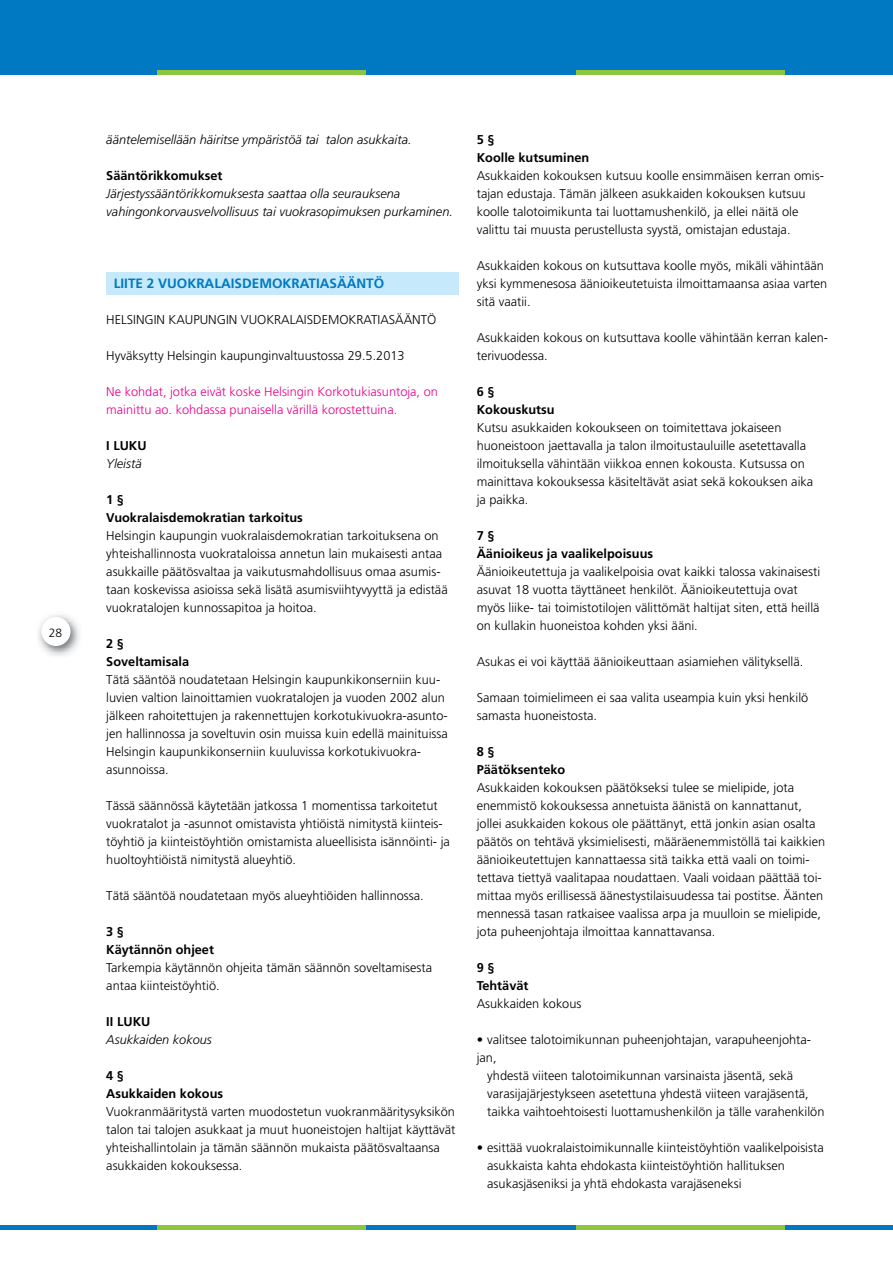
<style>
.page{position:relative;width:893px;height:1263px;background:#fff}
.page>*{position:absolute;margin:0;border:0;box-sizing:border-box;transform-origin:0 0}
.t1{font:700 13.5px "Frutiger";color:#0079c2}
.t2{font:300 12.75px/18px "Frutiger";color:#000}
.t3{font:700 12.75px/18px "Frutiger";color:#000}
.t4{font:italic 300 12.75px/18px "Frutiger";color:#000}
.t5{font:300 12.75px/18px "Frutiger";color:#ec008b}
.t6{font:300 12px "Frutiger";color:#000}
</style>
<div class="page">
<div style="left:0;top:1225px;width:157px;height:5px;background:#0079c2"></div>
<div style="left:157px;top:1225px;width:209px;height:5px;background:#8cc63e"></div>
<div style="left:366px;top:1225px;width:210px;height:5px;background:#0079c2"></div>
<div style="left:576px;top:1225px;width:209px;height:5px;background:#8cc63e"></div>
<div style="left:785px;top:1225px;width:108px;height:5px;background:#0079c2"></div>
<div style="left:0;top:0;width:893px;height:70px;background:#0079c2"></div>
<img style="left:38px;top:615px;width:42px;height:41px">
<div style="left:41px;top:617px;width:30px;height:29px;background:#fff;border-radius:50%"></div>
<div style="left:106px;top:272px;width:353px;height:23px;background:#c6eafb"></div>
<hr style="left:0;top:70px;width:157px;height:4px;background:#0079c2">
<hr style="left:157px;top:70px;width:209px;height:4px;background:#8cc63e">
<hr style="left:366px;top:70px;width:210px;height:4px;background:#0079c2">
<hr style="left:576px;top:70px;width:209px;height:4px;background:#8cc63e">
<hr style="left:785px;top:70px;width:108px;height:4px;background:#0079c2">
<p class="t6" style="left:49px;top:626px;width:15px">28</p>
<p class="t4" style="left:106px;top:131px;width:307px">ääntelemisellään häiritse ympäristöä tai talon asukkaita.</p>
<p class="t3" style="left:106px;top:167px;width:118px">Sääntörikkomukset</p>
<p class="t4" style="left:106px;top:185px;width:348px">Järjestyssääntörikkomuksesta saattaa olla seurauksena vahingonkorvausvelvollisuus tai vuokrasopimuksen purkaminen.</p>
<p class="t1" style="left:114px;top:275px;width:272px">LIITE 2 VUOKRALAISDEMOKRATIASÄÄNTÖ</p>
<p class="t2" style="left:106px;top:311px;width:331px">HELSINGIN KAUPUNGIN VUOKRALAISDEMOKRATIASÄÄNTÖ</p>
<p class="t2" style="left:106px;top:347px;width:300px">Hyväksytty Helsingin kaupunginvaltuustossa 29.5.2013</p>
<p class="t5" style="left:106px;top:383px;width:333px">Ne kohdat, jotka eivät koske Helsingin Korkotukiasuntoja, on mainittu ao. kohdassa punaisella värillä korostettuina.</p>
<p class="t3" style="left:106px;top:437px;width:42px">I LUKU</p>
<p class="t4" style="left:106px;top:455px;width:37px">Yleistä</p>
<p class="t3" style="left:106px;top:491px;width:198px">1 §<br>Vuokralaisdemokratian tarkoitus</p>
<p class="t2" style="left:106px;top:527px;width:343px">Helsingin kaupungin vuokralaisdemokratian tarkoituksena on yhteishallinnosta vuokrataloissa annetun lain mukaisesti antaa asukkaille päätösvaltaa ja vaikutusmahdollisuus omaa asumis&shy;taan koskevissa asioissa sekä lisätä asumisviihtyvyyttä ja edistää vuokratalojen kunnossapitoa ja hoitoa.</p>
<p class="t3" style="left:106px;top:635px;width:84px">2 §<br>Soveltamisala</p>
<p class="t2" style="left:106px;top:671px;width:343px">Tätä sääntöä noudatetaan Helsingin kaupunkikonserniin kuu&shy;luvien valtion lainoittamien vuokratalojen ja vuoden 2002 alun jälkeen rahoitettujen ja rakennettujen korkotukivuokra-asunto&shy;jen hallinnossa ja soveltuvin osin muissa kuin edellä mainituissa Helsingin kaupunkikonserniin kuuluvissa korkotukivuokra&shy;asunnoissa.</p>
<p class="t2" style="left:106px;top:797px;width:345px">Tässä säännössä käytetään jatkossa 1 momentissa tarkoitetut vuokratalot ja -asunnot omistavista yhtiöistä nimitystä kiinteis&shy;töyhtiö ja kiinteistöyhtiön omistamista alueellisista isännöinti- ja huoltoyhtiöistä nimitystä alueyhtiö.</p>
<p class="t2" style="left:106px;top:887px;width:319px">Tätä sääntöä noudatetaan myös alueyhtiöiden hallinnossa.</p>
<p class="t3" style="left:106px;top:923px;width:109px">3 §<br>Käytännön ohjeet</p>
<p class="t2" style="left:106px;top:959px;width:327px">Tarkempia käytännön ohjeita tämän säännön soveltamisesta antaa kiinteistöyhtiö.</p>
<p class="t3" style="left:106px;top:1013px;width:46px">II LUKU</p>
<p class="t4" style="left:106px;top:1031px;width:107px">Asukkaiden kokous</p>
<p class="t3" style="left:106px;top:1067px;width:118px">4 §<br>Asukkaiden kokous</p>
<p class="t2" style="left:106px;top:1103px;width:351px">Vuokranmääritystä varten muodostetun vuokranmääritysyksikön talon tai talojen asukkaat ja muut huoneistojen haltijat käyttävät yhteishallintolain ja tämän säännön mukaista päätösvaltaansa asukkaiden kokouksessa.</p>
<p class="t3" style="left:477px;top:131px;width:114px">5 §<br>Koolle kutsuminen</p>
<p class="t2" style="left:477px;top:167px;width:349px">Asukkaiden kokouksen kutsuu koolle ensimmäisen kerran omis&shy;tajan edustaja. Tämän jälkeen asukkaiden kokouksen kutsuu koolle talotoimikunta tai luottamushenkilö, ja ellei näitä ole valittu tai muusta perustellusta syystä, omistajan edustaja.</p>
<p class="t2" style="left:477px;top:257px;width:352px">Asukkaiden kokous on kutsuttava koolle myös, mikäli vähintään yksi kymmenesosa äänioikeutetuista ilmoittamaansa asiaa varten sitä vaatii.</p>
<p class="t2" style="left:477px;top:329px;width:353px">Asukkaiden kokous on kutsuttava koolle vähintään kerran kalen&shy;terivuodessa.</p>
<p class="t3" style="left:477px;top:383px;width:79px">6 §<br>Kokouskutsu</p>
<p class="t2" style="left:477px;top:419px;width:338px">Kutsu asukkaiden kokoukseen on toimitettava jokaiseen huoneistoon jaettavalla ja talon ilmoitustauluille asetettavalla ilmoituksella vähintään viikkoa ennen kokousta. Kutsussa on mainittava kokouksessa käsiteltävät asiat sekä kokouksen aika ja paikka.</p>
<p class="t3" style="left:477px;top:527px;width:178px">7 §<br>Äänioikeus ja vaalikelpoisuus</p>
<p class="t2" style="left:477px;top:563px;width:345px">Äänioikeutettuja ja vaalikelpoisia ovat kaikki talossa vakinaisesti asuvat 18 vuotta täyttäneet henkilöt. Äänioikeutettuja ovat myös liike- tai toimistotilojen välittömät haltijat siten, että heillä on kullakin huoneistoa kohden yksi ääni.</p>
<p class="t2" style="left:477px;top:653px;width:328px">Asukas ei voi käyttää äänioikeuttaan asiamiehen välityksellä.</p>
<p class="t2" style="left:477px;top:689px;width:333px">Samaan toimielimeen ei saa valita useampia kuin yksi henkilö samasta huoneistosta.</p>
<p class="t3" style="left:477px;top:743px;width:90px">8 §<br>Päätöksenteko</p>
<p class="t2" style="left:477px;top:779px;width:350px">Asukkaiden kokouksen päätökseksi tulee se mielipide, jota enemmistö kokouksessa annetuista äänistä on kannattanut, jollei asukkaiden kokous ole päättänyt, että jonkin asian osalta päätös on tehtävä yksimielisesti, määräenemmistöllä tai kaikkien äänioikeutettujen kannattaessa sitä taikka että vaali on toimi&shy;tettava tiettyä vaalitapaa noudattaen. Vaali voidaan päättää toi&shy;mittaa myös erillisessä äänestystilaisuudessa tai postitse. Äänten mennessä tasan ratkaisee vaalissa arpa ja muulloin se mielipide, jota puheenjohtaja ilmoittaa kannattavansa.</p>
<p class="t3" style="left:477px;top:959px;width:53px">9 §<br>Tehtävät</p>
<p class="t2" style="left:477px;top:995px;width:106px">Asukkaiden kokous</p>
<p class="t2" style="left:477px;top:1031px;width:336px">• valitsee talotoimikunnan puheenjohtajan, varapuheenjohta&shy;jan,</p>
<p class="t2" style="left:487px;top:1067px;width:339px">yhdestä viiteen talotoimikunnan varsinaista jäsentä, sekä varasijajärjestykseen asetettuna yhdestä viiteen varajäsentä, taikka vaihtoehtoisesti luottamushenkilön ja tälle varahenkilön</p>
<p class="t2" style="left:487px;top:1139px;width:338px;text-indent:-10px">• esittää vuokralaistoimikunnalle kiinteistöyhtiön vaalikelpoisista asukkaista kahta ehdokasta kiinteistöyhtiön hallituksen asukasjäseniksi ja yhtä ehdokasta varajäseneksi</p>
</div>
